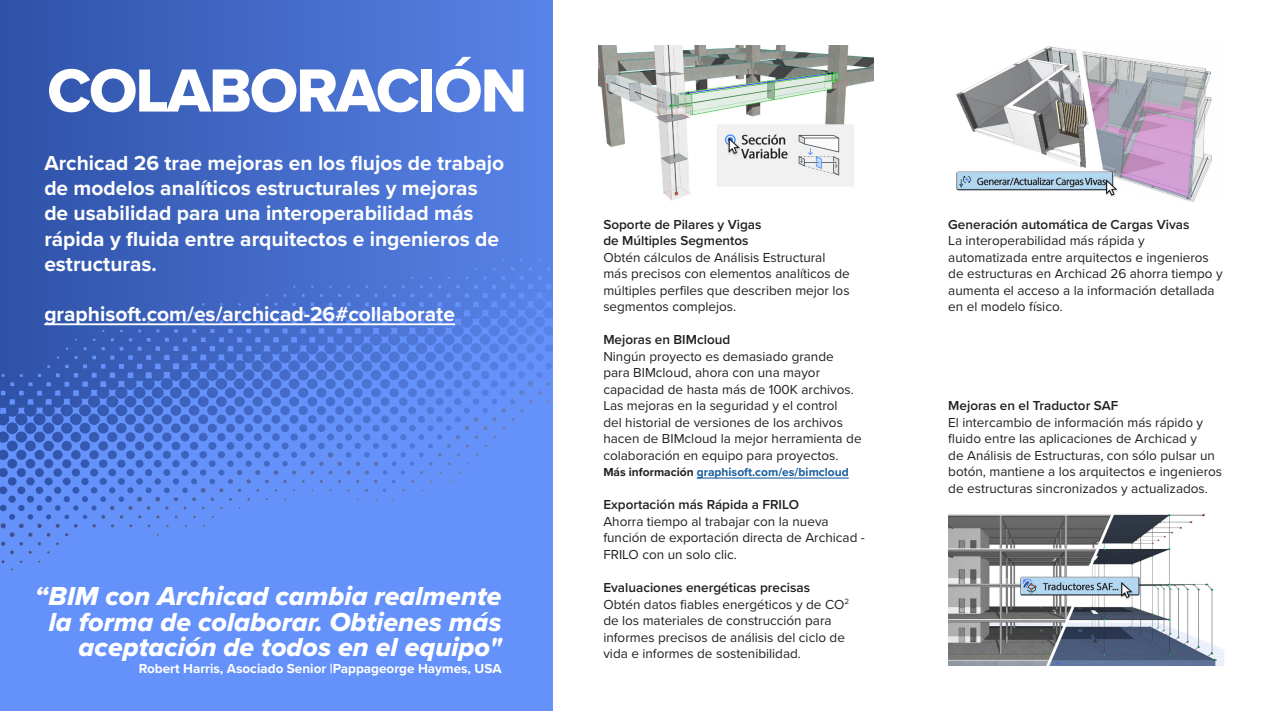
<style>
.page{position:relative;width:1263px;height:711px;background:#fff}
.page>*{position:absolute;margin:0;border:0;box-sizing:border-box;transform-origin:0 0}
.t1{font:63px "Proxima Nova Extrabld";letter-spacing:-.03em;color:#fff}
.t2{font:27px/25.5px "Proxima Nova Extrabld It";color:#fff;text-align:right}
.t3{font:700 21px/25.2px "Proxima Nova";color:#fff}
.t4{font:13.5px/16.5px "Proxima Nova";color:#231f20}
.t5{font:600 13.5px/16.5px "Proxima Nova";color:#231f20}
.t6{font:700 13.5px "Proxima Nova";color:#fff}
.t7{font:700 12px "Proxima Nova";color:#175d9e}
.s1{color:#231f20}
.s2{font-weight:600}
</style>
<div class="page">
<svg style="left:0;top:0;width:553px;height:710px;background:#5b86ec"></svg>
<svg style="left:0;top:0;width:334px;height:301px;background:#3b60ba"></svg>
<svg style="left:0;top:301px;width:553px;height:252px;background:#5680e3"></svg>
<hr style="left:697px;top:477px;width:152px;height:1px;background:#175d9e">
<img style="left:956px;top:46px;width:256px;height:155px">
<hr style="left:44px;top:323px;width:411px;height:2px;background:#fff">
<img style="left:948px;top:514px;width:276px;height:151px">
<img style="left:598px;top:46px;width:275px;height:155px">
<h1 class="t1" style="left:47px;top:43px;width:481px">COLABORACIÓN</h1>
<h3 class="t3" style="left:44px;top:150px;width:461px">Archicad 26 trae mejoras en los flujos de trabajo de modelos analíticos estructurales y mejoras de usabilidad para una interoperabilidad más rápida y fluida entre arquitectos e ingenieros de estructuras.</h3>
<h3 class="t3" style="left:44px;top:301px;width:412px">graphisoft.com/es/archicad-26#collaborate</h3>
<h2 class="t2" style="left:35px;top:582px;width:468px">“BIM con Archicad cambia realmente la forma de colaborar. Obtienes más aceptación de todos en el equipo"</h2>
<p class="t6" style="left:139px;top:657px;width:364px">Robert Harris, Asociado Senior |Pappageorge Haymes, USA</p>
<p class="t5" style="left:603px;top:215px;width:160px">Soporte de Pilares y Vigas de Múltiples Segmentos</p>
<p class="t4" style="left:603px;top:248px;width:248px">Obtén cálculos de Análisis Estructural más precisos con elementos analíticos de múltiples perfiles que describen mejor los segmentos complejos.</p>
<p class="t5" style="left:603px;top:331px;width:128px">Mejoras en BIMcloud</p>
<p class="t4" style="left:603px;top:347px;width:260px">Ningún proyecto es demasiado grande para BIMcloud, ahora con una mayor capacidad de hasta más de 100K archivos.<br>Las mejoras en la seguridad y el control<br>del historial de versiones de los archivos hacen de BIMcloud la mejor herramienta de colaboración en equipo para proyectos.</p>
<p class="t7" style="left:603px;top:463px;width:247px"><span class="s1">Más información</span> graphisoft.com/es/bimcloud</p>
<p class="t5" style="left:603px;top:496px;width:197px">Exportación más Rápida a FRILO</p>
<p class="t4" style="left:603px;top:512px;width:263px">Ahorra tiempo al trabajar con la nueva función de exportación directa de Archicad -<br>FRILO con un solo clic.</p>
<p class="t4" style="left:603px;top:578px;width:247px"><span class="s2">Evaluaciones energéticas precisas </span>Obtén datos fiables energéticos y de CO<sup>2 </sup>de los materiales de construcción para informes precisos de análisis del ciclo de vida e informes de sostenibilidad.</p>
<p class="t5" style="left:948px;top:215px;width:243px">Generación automática de Cargas Vivas</p>
<p class="t4" style="left:948px;top:231px;width:276px">La interoperabilidad más rápida y automatizada entre arquitectos e ingenieros de estructuras en Archicad 26 ahorra tiempo y aumenta el acceso a la información detallada en el modelo físico.</p>
<p class="t5" style="left:948px;top:397px;width:172px">Mejoras en el Traductor SAF</p>
<p class="t4" style="left:948px;top:413px;width:275px">El intercambio de información más rápido y fluido entre las aplicaciones de Archicad y<br>de Análisis de Estructuras, con sólo pulsar un botón, mantiene a los arquitectos e ingenieros de estructuras sincronizados y actualizados.</p>
</div>
